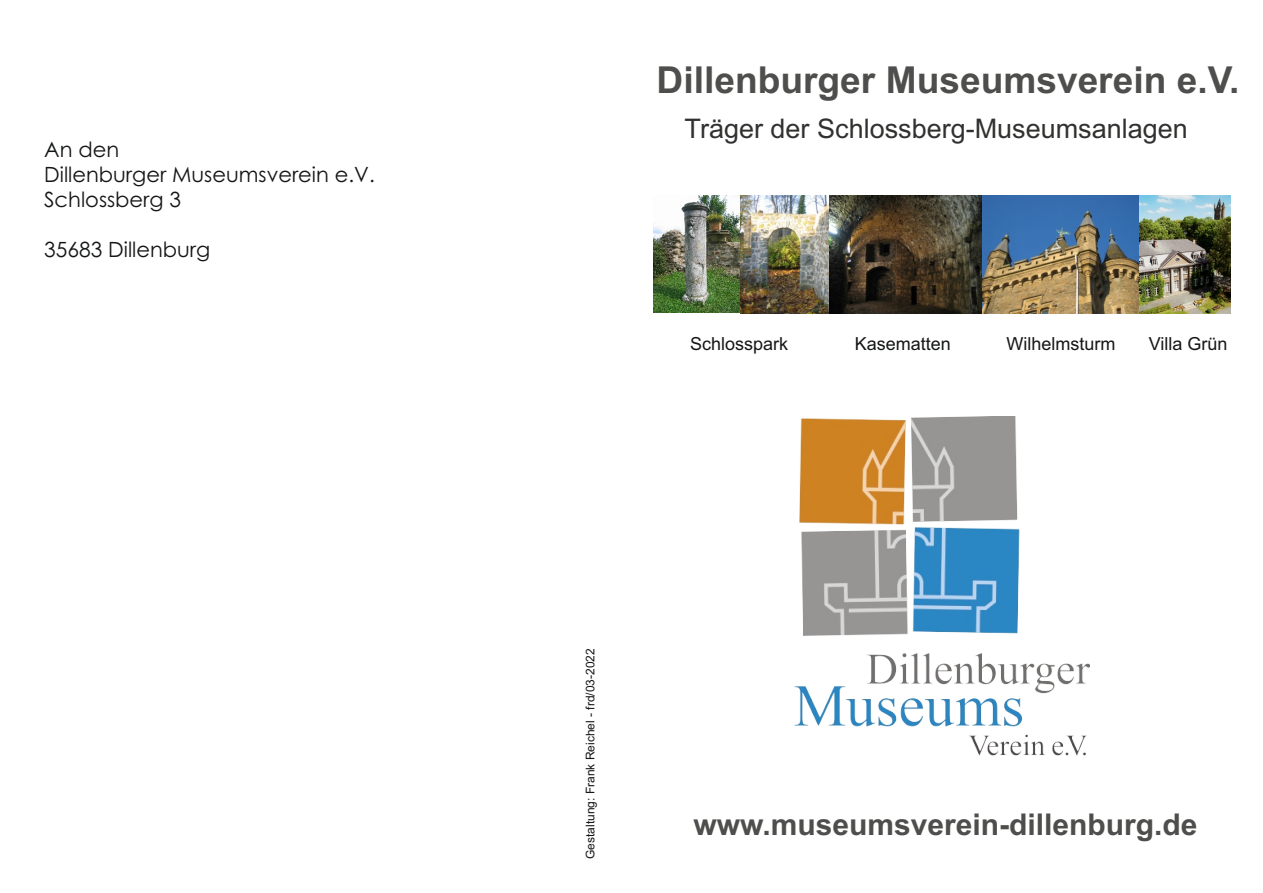
<style>
.page{position:relative;width:1263px;height:893px;background:#fff}
.page>*{position:absolute;margin:0;border:0;box-sizing:border-box;transform-origin:0 0}
.t1{font:700 37.2px "Arial";color:#4e4e4d}
.t2{font:700 30px "Arial";color:#4e4e4d}
.t3{font:27px "Arial";color:#313130}
.t4{font:21px/25px "Century Gothic";color:#151616}
.t5{font:18px "Arial";color:#151616}
.t6{font:12px "Arial";color:#151616}
</style>
<div class="page">
<img style="left:828px;top:196px;width:403px;height:117px">
<img style="left:653px;top:196px;width:175px;height:117px">
<img style="left:794px;top:416px;width:295px;height:340px">
<p class="t4" style="left:44px;top:139px;width:332px">An den<br>Dillenburger Museumsverein e.V.<br>Schlossberg 3</p>
<p class="t4" style="left:44px;top:239px;width:168px">35683 Dillenburg</p>
<h1 class="t1" style="left:657px;top:66px;width:584px">Dillenburger Museumsverein e.V.</h1>
<p class="t3" style="left:685px;top:119px;width:505px">Träger der Schlossberg-Museumsanlagen</p>
<p class="t5" style="left:690px;top:337px;width:100px">Schlosspark</p>
<p class="t5" style="left:855px;top:337px;width:98px">Kasematten</p>
<p class="t5" style="left:1006px;top:337px;width:110px">Wilhelmsturm</p>
<p class="t5" style="left:1149px;top:337px;width:80px">Villa Grün</p>
<p class="t6" style="left:586px;top:859px;width:212px;rotate:-90deg">Gestaltung: Frank Reichel - frd/03-2022</p>
<h2 class="t2" style="left:693px;top:813px;width:506px">www.museumsverein-dillenburg.de</h2>
</div>
